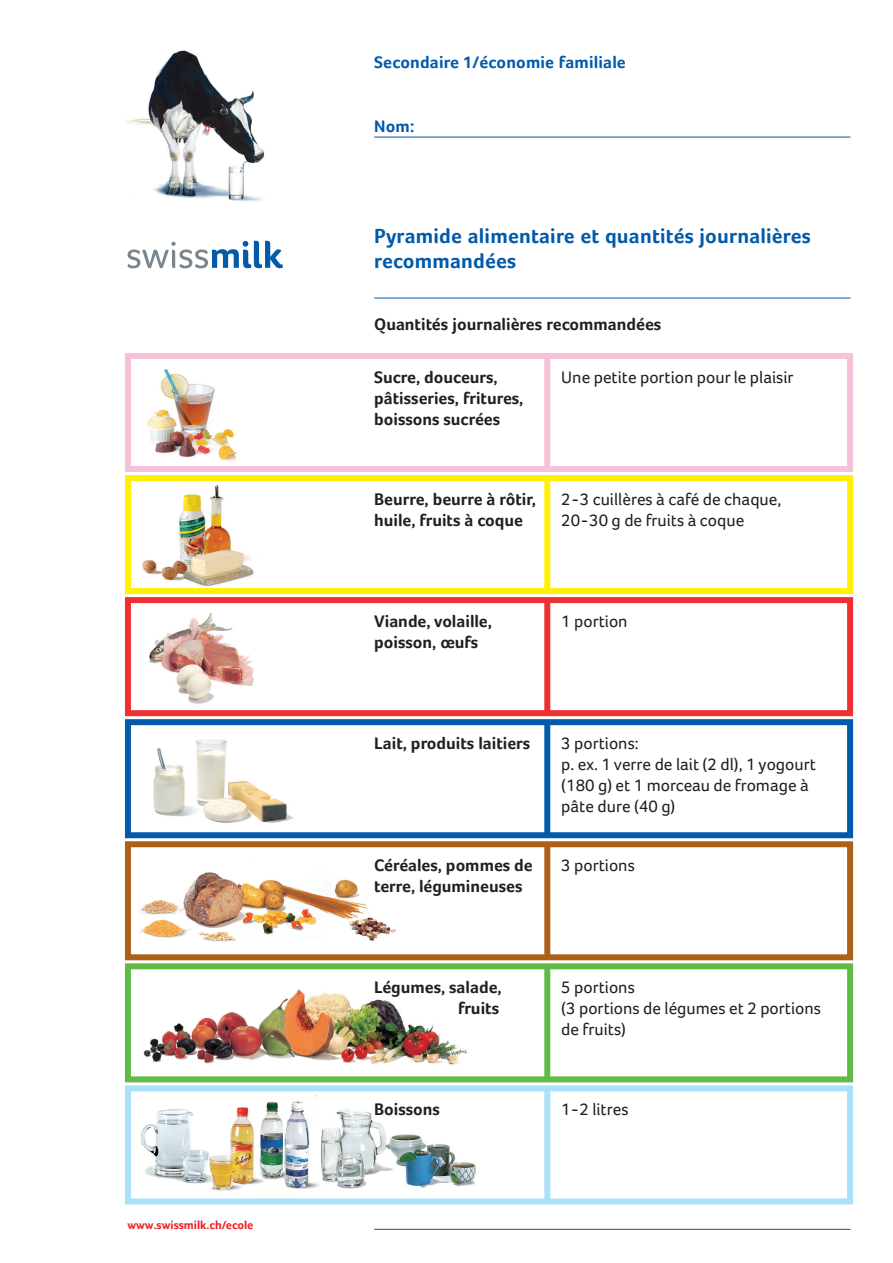
<style>
.page{position:relative;width:893px;height:1263px;background:#fff}
.page>*{position:absolute;margin:0;border:0;box-sizing:border-box;transform-origin:0 0}
.t1{font:700 21px/25.2px "Foco";letter-spacing:.01em;color:#015aaa}
.t2{font:700 17.25px/21px "Foco";color:#231f20}
.t3{font:17.25px/21px "Foco";color:#231f20}
.t4{font:700 17.25px "Foco";letter-spacing:.01em;color:#015aaa}
.t5{font:700 12px "Foco";color:#ee1d23}
</style>
<div class="page">
<img style="left:127px;top:50px;width:138px;height:151px">
<svg style="left:127px;top:241px;width:156px;height:27px"></svg>
<hr style="left:374px;top:1229px;width:476px;height:1px;background:#015aaa">
<hr style="left:374px;top:298px;width:476px;height:1px;background:#015aaa">
<hr style="left:374px;top:137px;width:476px;height:1px;background:#015aaa">
<img style="left:140px;top:1095px;width:336px;height:96px">
<img style="left:139px;top:872px;width:262px;height:89px">
<div style="left:125px;top:1085px;width:728px;height:119px;border:6px solid #aae0f9"></div>
<img style="left:147px;top:369px;width:90px;height:93px">
<img style="left:142px;top:485px;width:113px;height:102px">
<img style="left:153px;top:739px;width:141px;height:84px">
<img style="left:149px;top:614px;width:105px;height:90px">
<div style="left:125px;top:353px;width:728px;height:119px;border:6px solid #f7c1d9"></div>
<div style="left:125px;top:475px;width:728px;height:119px;border:6px solid #fff101"></div>
<div style="left:125px;top:597px;width:728px;height:119px;border:6px solid #ee3032"></div>
<div style="left:125px;top:719px;width:728px;height:119px;border:6px solid #015aaa"></div>
<div style="left:125px;top:963px;width:728px;height:119px;border:6px solid #60bb46"></div>
<div style="left:544px;top:355px;width:6px;height:115px;background:#f7c1d9"></div>
<div style="left:544px;top:477px;width:6px;height:115px;background:#fff101"></div>
<div style="left:544px;top:599px;width:6px;height:115px;background:#ee3032"></div>
<div style="left:544px;top:721px;width:6px;height:116px;background:#015aaa"></div>
<div style="left:544px;top:843px;width:6px;height:116px;background:#ad6118"></div>
<div style="left:544px;top:966px;width:6px;height:115px;background:#60bb46"></div>
<div style="left:544px;top:1088px;width:6px;height:115px;background:#aae0f9"></div>
<img style="left:143px;top:989px;width:325px;height:76px">
<div style="left:125px;top:841px;width:728px;height:119px;border:6px solid #ad6118"></div>
<p class="t5" style="left:128px;top:1218px;width:127px">www.swissmilk.ch/ecole</p>
<p class="t4" style="left:374px;top:52px;width:253px">Secondaire 1/économie familiale</p>
<p class="t4" style="left:374px;top:116px;width:42px">Nom:</p>
<p class="t1" style="left:374px;top:223px;width:438px">Pyramide alimentaire et quantités journalières recommandées</p>
<p class="t2" style="left:374px;top:314px;width:289px">Quantités journalières recommandées</p>
<p class="t3" style="left:561px;top:366px;width:234px">Une petite portion pour le plaisir</p>
<p class="t2" style="left:374px;top:366px;width:151px">Sucre, douceurs, pâtisseries, fritures, boissons sucrées</p>
<p class="t2" style="left:374px;top:488px;width:163px">Beurre, beurre à rôtir, huile, fruits à coque</p>
<p class="t3" style="left:561px;top:488px;width:222px">2-3 cuillères à café de chaque,<br>20-30 g de fruits à coque</p>
<p class="t2" style="left:374px;top:610px;width:119px">Viande, volaille, poisson, œufs</p>
<p class="t3" style="left:561px;top:610px;width:68px">1 portion</p>
<p class="t2" style="left:374px;top:732px;width:158px">Lait, produits laitiers</p>
<p class="t2" style="left:374px;top:855px;width:160px">Céréales, pommes de terre, légumineuses</p>
<p class="t3" style="left:561px;top:733px;width:256px">3 portions:<br>p. ex. 1 verre de lait (2 dl), 1 yogourt (180 g) et 1 morceau de fromage à pâte dure (40 g)</p>
<p class="t3" style="left:561px;top:855px;width:75px">3 portions</p>
<p class="t2" style="left:374px;top:977px;width:129px;text-align:right">Légumes, salade, fruits</p>
<p class="t2" style="left:374px;top:1099px;width:67px">Boissons</p>
<p class="t3" style="left:561px;top:977px;width:261px">5 portions<br>(3 portions de légumes et 2 portions de fruits)</p>
<p class="t3" style="left:561px;top:1099px;width:69px">1-2 litres</p>
</div>
